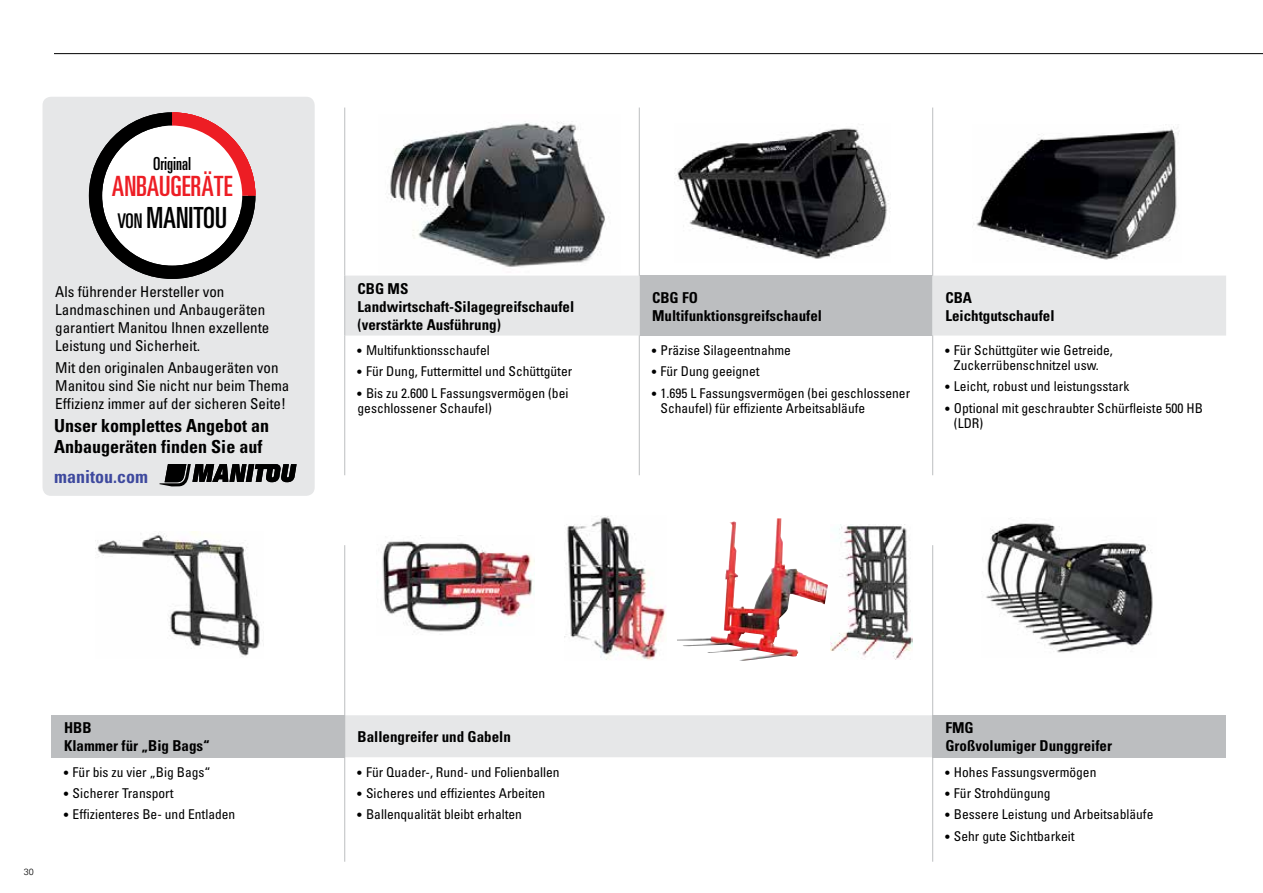
<style>
.page{position:relative;width:1263px;height:893px;background:#fff}
.page>*{position:absolute;margin:0;border:0;box-sizing:border-box;transform-origin:0 0}
.t1{font:29.1px "Univers LTCYR 59 Ult Cond";color:#000}
.t2{font:27.9px "Univers LTCYR 59 Ult Cond";color:#ed1d24}
.t3{font:18px/21px "Univers LTCYR 67 Bold Cond";color:#000}
.t4{font:18px "Univers LTCYR 67 Bold Cond";color:#3e499e}
.t5{font:18px "Univers LTCYR 59 Ult Cond";color:#000}
.t6{font:condensed 15px/18px "Univers LTCYR 57";color:#000}
.t7{font:15px/18px "Univers LTCYR 67 Bold Cond";color:#000}
.t8{font:condensed 13.5px/15px "Univers LTCYR 57";color:#000}
.t9{font:300 9px "Univers LTCYR 45";color:#000}
.s1{font-size:20.25px}
.s2{font-size:12px}
</style>
<div class="page">
<div style="left:43px;top:97px;width:272px;height:399px;background:#e6e7e8;border-radius:9px"></div>
<img style="left:972px;top:124px;width:207px;height:136px">
<img style="left:387px;top:121px;width:219px;height:146px">
<img style="left:675px;top:124px;width:215px;height:135px">
<img style="left:97px;top:532px;width:167px;height:125px">
<svg style="left:88px;top:112px;width:168px;height:167px"></svg>
<svg style="left:345px;top:276px;width:881px;height:481px"></svg>
<div style="left:639px;top:276px;width:294px;height:60px;background:#bcbec0"></div>
<div style="left:51px;top:715px;width:294px;height:42px;background:#bcbec0"></div>
<div style="left:933px;top:715px;width:293px;height:42px;background:#bcbec0"></div>
<hr style="left:344px;top:108px;width:1px;height:168px;background:#bcbec0">
<hr style="left:639px;top:108px;width:1px;height:168px;background:#bcbec0">
<hr style="left:932px;top:108px;width:1px;height:168px;background:#bcbec0">
<hr style="left:344px;top:276px;width:1px;height:60px;background:#bcbec0">
<hr style="left:344px;top:336px;width:1px;height:139px;background:#bcbec0">
<hr style="left:639px;top:336px;width:1px;height:139px;background:#bcbec0">
<hr style="left:932px;top:336px;width:1px;height:139px;background:#bcbec0">
<hr style="left:344px;top:545px;width:1px;height:170px;background:#bcbec0">
<hr style="left:344px;top:757px;width:1px;height:105px;background:#bcbec0">
<hr style="left:932px;top:545px;width:1px;height:170px;background:#bcbec0">
<hr style="left:932px;top:715px;width:1px;height:42px;background:#bcbec0">
<hr style="left:932px;top:757px;width:1px;height:105px;background:#bcbec0">
<hr style="left:639px;top:276px;width:1px;height:60px;background:#e6e7e8">
<hr style="left:932px;top:276px;width:1px;height:60px;background:#e6e7e8">
<hr style="left:54px;top:53px;width:1209px;height:1px;background:#000">
<svg style="left:159px;top:464px;width:138px;height:22px"></svg>
<h3 class="t5" style="left:153px;top:151px;width:40px">Original</h3>
<h2 class="t2" style="left:112px;top:167px;width:122px">ANBAUGERÄTE</h2>
<h1 class="t1" style="left:117px;top:197px;width:111px"><span class="s1">VON</span> MANITOU</h1>
<p class="t6" style="left:55px;top:282px;width:216px">Als führender Hersteller von<br>Landmaschinen und Anbaugeräten garantiert Manitou Ihnen exzellente<br>Leistung und Sicherheit.</p>
<p class="t6" style="left:55px;top:358px;width:236px">Mit den originalen Anbaugeräten von<br>Manitou sind Sie nicht nur beim Thema<br>Effizienz immer auf der sicheren Seite!</p>
<h3 class="t3" style="left:54px;top:415px;width:216px">Unser komplettes Angebot an<br>Anbaugeräten finden Sie auf</h3>
<h3 class="t4" style="left:54px;top:466px;width:95px">manitou.com</h3>
<p class="t7" style="left:357px;top:279px;width:218px">CBG MS<br>Landwirtschaft-Silagegreifschaufel (verstärkte Ausführung)</p>
<p class="t7" style="left:652px;top:288px;width:172px">CBG FO<br>Multifunktionsgreifschaufel</p>
<p class="t7" style="left:945px;top:288px;width:111px">CBA<br>Leichtgutschaufel</p>
<p class="t8" style="left:357px;top:342px;width:134px"><span class="s2">•</span> Multifunktionsschaufel</p>
<p class="t8" style="left:357px;top:364px;width:216px"><span class="s2">•</span> Für Dung, Futtermittel und Schüttgüter</p>
<p class="t8" style="left:357px;top:385px;width:212px"><span class="s2">•</span> Bis zu 2.600 L Fassungsvermögen (bei geschlossener Schaufel)</p>
<p class="t8" style="left:945px;top:342px;width:169px;text-align:center"><span class="s2">•</span> Für Schüttgüter wie Getreide,<br>Zuckerrübenschnitzel usw.</p>
<p class="t8" style="left:945px;top:379px;width:185px"><span class="s2">•</span> Leicht, robust und leistungsstark</p>
<p class="t8" style="left:954px;top:400px;width:250px;text-indent:-9px"><span class="s2">•</span> Optional mit geschraubter Schürfleiste 500 HB (LDR)</p>
<p class="t8" style="left:652px;top:342px;width:140px"><span class="s2">•</span> Präzise Silageentnahme</p>
<p class="t8" style="left:652px;top:364px;width:109px"><span class="s2">•</span> Für Dung geeignet</p>
<p class="t8" style="left:660px;top:385px;width:251px;text-indent:-9px"><span class="s2">•</span> 1.695 L Fassungsvermögen (bei geschlossener<br>Schaufel) für effiziente Arbeitsabläufe</p>
<p class="t9" style="left:24px;top:866px;width:12px">30</p>
<p class="t7" style="left:64px;top:719px;width:147px">HBB<br>Klammer für „Big Bags“</p>
<p class="t7" style="left:357px;top:728px;width:155px">Ballengreifer und Gabeln</p>
<p class="t7" style="left:945px;top:719px;width:168px">FMG<br>Großvolumiger Dunggreifer</p>
<p class="t8" style="left:64px;top:764px;width:148px"><span class="s2">•</span> Für bis zu vier „Big Bags“</p>
<p class="t8" style="left:64px;top:785px;width:111px"><span class="s2">•</span> Sicherer Transport</p>
<p class="t8" style="left:64px;top:807px;width:173px"><span class="s2">•</span> Effizienteres Be- und Entladen</p>
<p class="t8" style="left:357px;top:764px;width:204px"><span class="s2">•</span> Für Quader-, Rund- und Folienballen</p>
<p class="t8" style="left:357px;top:785px;width:189px"><span class="s2">•</span> Sicheres und effizientes Arbeiten</p>
<p class="t8" style="left:357px;top:807px;width:166px"><span class="s2">•</span> Ballenqualität bleibt erhalten</p>
<p class="t8" style="left:945px;top:764px;width:152px"><span class="s2">•</span> Hohes Fassungsvermögen</p>
<p class="t8" style="left:945px;top:785px;width:107px"><span class="s2">•</span> Für Strohdüngung</p>
<p class="t8" style="left:945px;top:807px;width:209px"><span class="s2">•</span> Bessere Leistung und Arbeitsabläufe</p>
<p class="t8" style="left:945px;top:828px;width:131px"><span class="s2">•</span> Sehr gute Sichtbarkeit</p>
</div>
